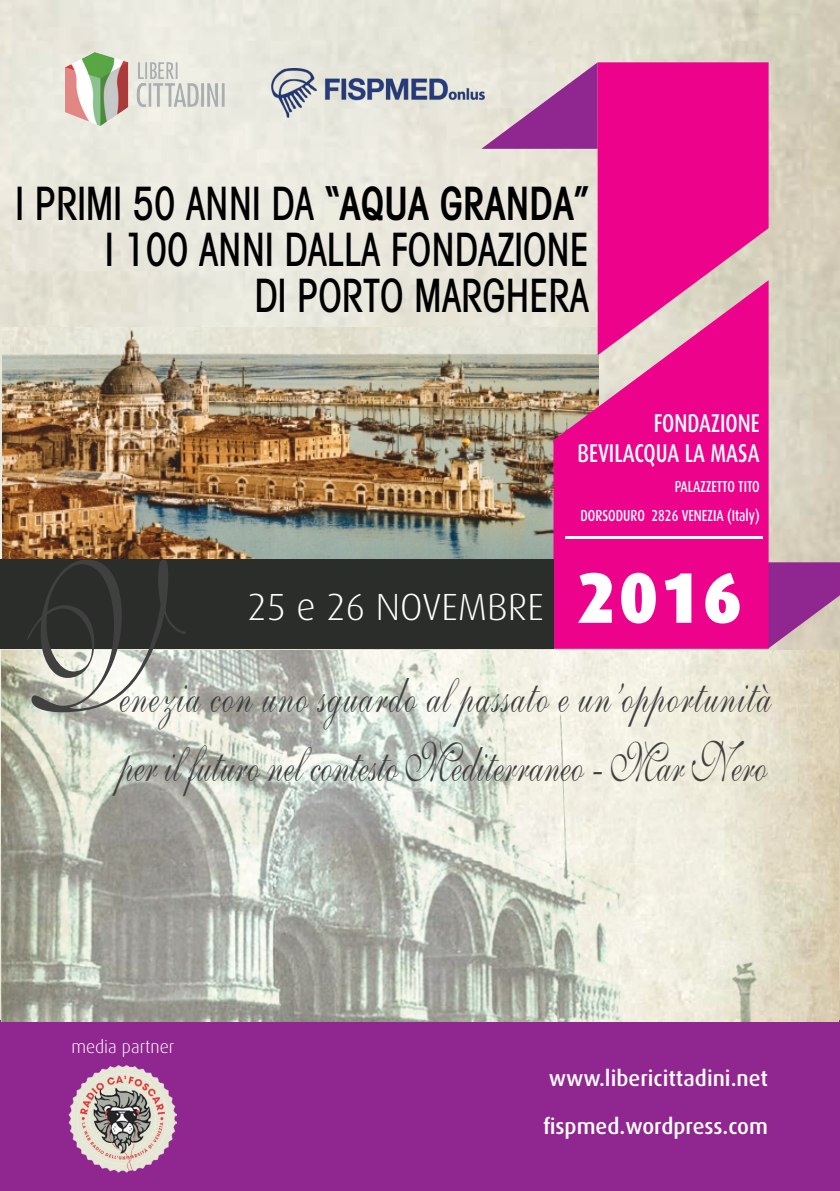
<style>
.page{position:relative;width:840px;height:1191px;background:#fff}
.page>*{position:absolute;margin:0;border:0;box-sizing:border-box;transform-origin:0 0}
.t1{font:216.8px "Shelley Volante Script";color:#404040;scale:.67 1}
.t2{font:56.6px "Shelley Volante Script";letter-spacing:.015em;color:#404040;scale:.67 1}
.t3{font:500 condensed 46px/45.6px "Avant Garde";color:#000;text-align:right;scale:.83 1}
.t4{font:300 37.8px "Dax";color:#fff}
.t5{font:500 25.8px/29.8px "Dax";color:#fff;text-align:right;scale:.77 1}
.t6{font:500 22px "Dax";color:#fff}
.t7{font:300 18px "Dax";color:#fff}
.t8{font:500 16px/29.8px "Dax";color:#fff;text-align:right;scale:.77 1}
.s1{font-weight:600}
.s2{font-weight:900;font-size:71.8px}
</style>
<div class="page">
<img style="left:0;top:0;width:839px;height:1020px">
<div style="left:0;top:1020px;width:839px;height:171px;background:#90268f"></div>
<svg style="left:481px;top:62px;width:116px;height:87px;background:#bb85b3"></svg>
<svg style="left:768px;top:562px;width:71px;height:87px;background:#a6599b"></svg>
<img style="left:66px;top:52px;width:182px;height:73px">
<img style="left:271px;top:69px;width:213px;height:48px">
<img style="left:69px;top:1065px;width:108px;height:107px">
<img style="left:2px;top:327px;width:551px;height:233px">
<svg style="left:597px;top:62px;width:171px;height:218px;background:#ea118f"></svg>
<svg style="left:553px;top:280px;width:215px;height:369px;background:#e82594"></svg>
<hr style="left:565px;top:536px;width:197px;height:3px;background:#fff">
<div style="left:0;top:560px;width:553px;height:89px;background:#2a2d2a"></div>
<img style="left:1px;top:651px;width:837px;height:370px">
<p class="t3" style="left:15px;top:180px;width:692px">I PRIMI 50 ANNI DA <span class="s1">“AQUA GRANDA”<br></span>I 100 ANNI DALLA FONDAZIONE<br>DI PORTO MARGHERA</p>
<p class="t5" style="left:577px;top:408px;width:238px">FONDAZIONE<br>BEVILACQUA LA MASA</p>
<p class="t8" style="left:580px;top:471px;width:234px">PALAZZETTO TITO<br>DORSODURO 2826 VENEZIA (Italy)</p>
<h1 class="t1" style="left:12px;top:514px;width:217px">V</h1>
<p class="t4" style="left:247px;top:586px;width:496px">25 e 26 novembre <span class="s2">2016</span></p>
<p class="t2" style="left:119px;top:661px;width:973px">enezia con uno sguardo al passato e un’opportunità</p>
<p class="t2" style="left:119px;top:729px;width:967px">per il futuro nel contesto Mediterraneo - Mar Nero</p>
<p class="t7" style="left:71px;top:1037px;width:104px">media partner</p>
<p class="t6" style="left:548px;top:1065px;width:220px">www.libericittadini.net</p>
<p class="t6" style="left:542px;top:1114px;width:226px">fispmed.wordpress.com</p>
</div>
